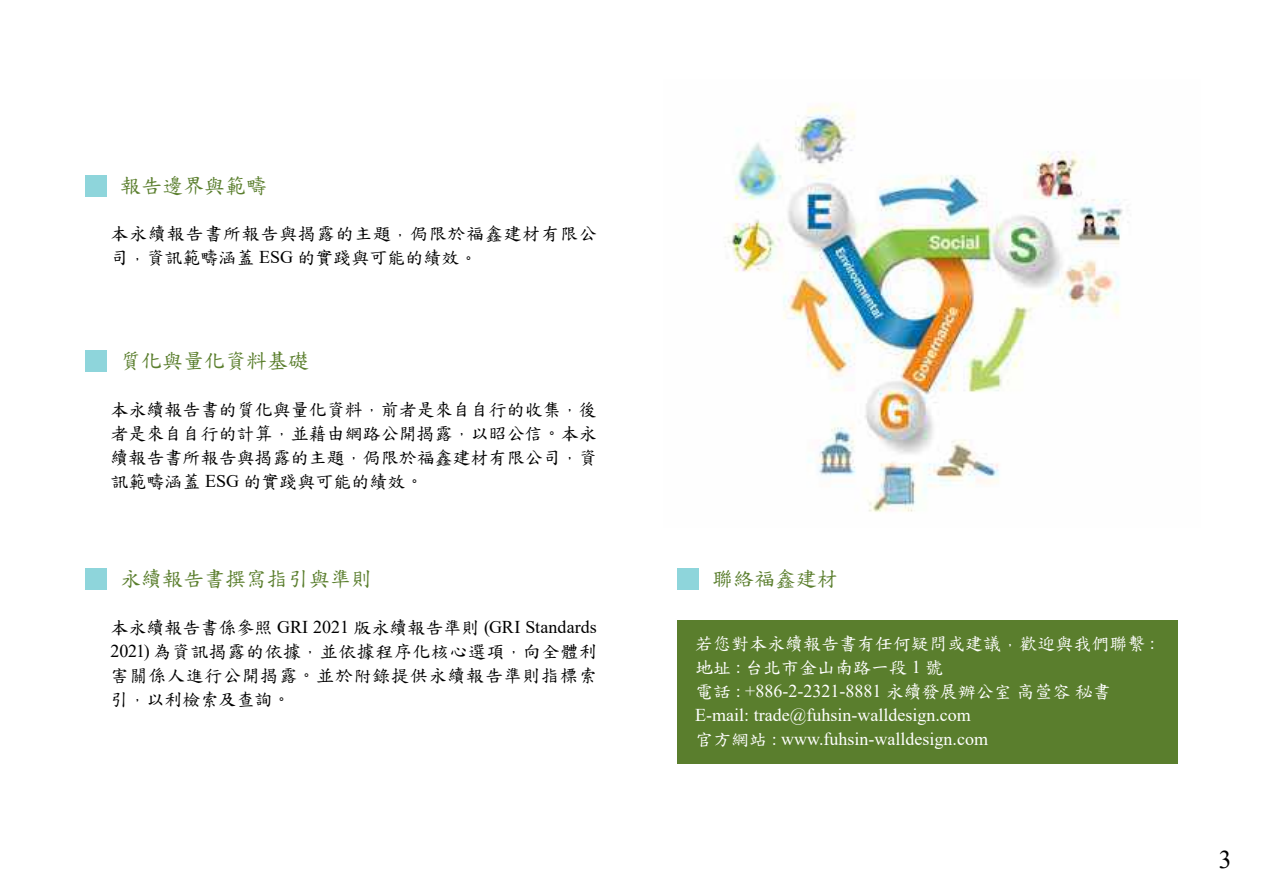
<style>
.page{position:relative;width:1263px;height:893px;background:#fff}
.page>*{position:absolute;margin:0;border:0;box-sizing:border-box;transform-origin:0 0}
.t1{font:25.5px "Times New Roman";color:#000}
.t2{font:21px "DF Kai Shu SB Estd BF";color:#5a7e2d}
.t3{font:18px/24px "DF Kai Shu SB Estd BF";letter-spacing:.015em;color:#000;text-align:justify}
.t4{font:18px/24px "Times New Roman";color:#fff}
.t5{font:18px/24px "DF Kai Shu SB Estd BF";letter-spacing:.04em;color:#000}
.t6{font:18px/24px "DF Kai Shu SB Estd BF";color:#fff}
.t7{font:18px "Times New Roman";color:#000}
.s1{font-family:"Microsoft Jheng Hei"}
.s2{font-family:"Times New Roman"}
.s3{font-family:"DF Kai Shu SB Estd BF"}
</style>
<div class="page">
<div style="left:677px;top:620px;width:501px;height:144px;background:#5a7e2d"></div>
<img style="left:725px;top:103px;width:404px;height:409px">
<div style="left:85px;top:175px;width:21px;height:22px;background:#8ed5db"></div>
<div style="left:85px;top:351px;width:21px;height:21px;background:#8ed5db"></div>
<div style="left:85px;top:568px;width:21px;height:22px;background:#8ed5db"></div>
<div style="left:677px;top:568px;width:21px;height:22px;background:#8ed5db"></div>
<p class="t2" style="left:120px;top:175px;width:161px">報告邊界與範疇</p>
<p class="t5" style="left:111px;top:222px;width:488px">本永續報告書所報告與揭露的主題<span class="s1">，</span>侷限於福鑫建材有限公司<span class="s1">，</span>資訊範疇涵蓋 <span class="s2">ESG</span> 的實踐與可能的績效<span class="s1">。</span></p>
<p class="t2" style="left:120px;top:351px;width:202px">質化與量化資料基礎</p>
<p class="t3" style="left:111px;top:397px;width:488px">本永續報告書的質化與量化資料<span class="s1">，</span>前者是來自自行的收集<span class="s1">，</span>後者是來自自行的計算<span class="s1">，</span>並藉由網路公開揭露<span class="s1">，</span>以昭公信<span class="s1">。</span>本永續報告書所報告與揭露的主題<span class="s1">，</span>侷限於福鑫建材有限公司<span class="s1">，</span>資訊範疇涵蓋 <span class="s2">ESG</span> 的實踐與可能的績效<span class="s1">。</span></p>
<p class="t2" style="left:120px;top:568px;width:264px">永續報告書撰寫指引與準則</p>
<p class="t2" style="left:712px;top:568px;width:127px">聯絡福鑫建材</p>
<p class="t7" style="left:111px;top:614px;width:488px"><span class="s3">本永續報告書係參照</span>GRI 2021 <span class="s3">版永續報告準則</span>(GRI Standards</p>
<p class="t3" style="left:111px;top:639px;width:488px"><span class="s2">2021)</span> 為資訊揭露的依據<span class="s1">，</span>並依據程序化核心選項<span class="s1">，</span>向全體利害關係人進行公開揭露<span class="s1">。</span>並於附錄提供永續報告準則指標索引<span class="s1">，</span>以利檢索及查詢<span class="s1">。</span></p>
<p class="t6" style="left:695px;top:632px;width:461px">若您對本永續報告書有任何疑問或建議<span class="s1">，</span>歡迎與我們聯繫 <span class="s2">:</span>地址 <span class="s2">:</span> 台北市金山南路一段 <span class="s2">1</span> 號</p>
<p class="t4" style="left:695px;top:679px;width:417px"><span class="s3">電話</span>: +886-2-2321-8881 <span class="s3">永續發展辦公室高萱容秘書<br></span>E-mail: trade@fuhsin-walldesign.com<br><span class="s3">官方網站</span> : www.fuhsin-walldesign.com</p>
<h1 class="t1" style="left:1219px;top:841px;width:14px">3</h1>
</div>
